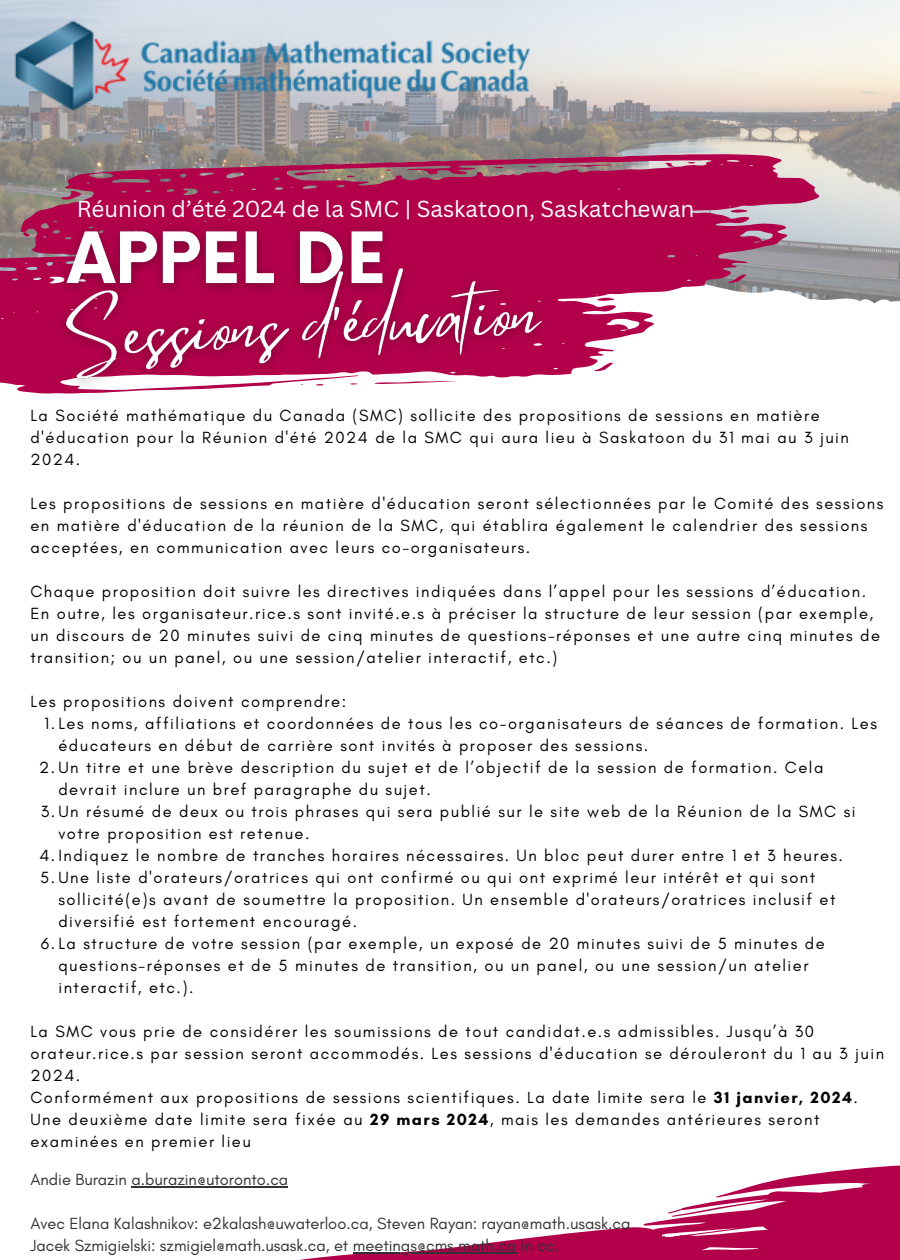
<style>
.page{position:relative;width:900px;height:1260px;background:#fff}
.page>*{position:absolute;margin:0;border:0;box-sizing:border-box;transform-origin:0 0}
.t1{font:22.5px "Canva Sans";color:#fff}
.t2{font:16.5px/22px "Glacial Indifference";letter-spacing:.09em;color:#000}
.t3{font:16.5px "Glacial Indifference";color:#323232}
.s1{font-weight:700}
</style>
<div class="page">
<img style="left:0;top:0;width:900px;height:304px">
<svg style="left:19px;top:149px;width:804px;height:155px;background:#ac3d6a"></svg>
<svg style="left:60px;top:191px;width:21px;height:9px"></svg>
<svg style="left:727px;top:274px;width:20px;height:9px"></svg>
<svg style="left:730px;top:209px;width:18px;height:4px"></svg>
<svg style="left:22px;top:232px;width:8px;height:5px"></svg>
<svg style="left:294px;top:171px;width:36px;height:5px"></svg>
<svg style="left:557px;top:164px;width:55px;height:4px"></svg>
<svg style="left:665px;top:163px;width:10px;height:4px"></svg>
<svg style="left:346px;top:175px;width:8px;height:2px"></svg>
<svg style="left:688px;top:162px;width:7px;height:2px"></svg>
<svg style="left:0;top:238px;width:689px;height:156px;fill:#b2004b"></svg>
<svg style="left:594px;top:363px;width:19px;height:8px"></svg>
<svg style="left:562px;top:292px;width:53px;height:9px"></svg>
<svg style="left:131px;top:1165px;width:769px;height:95px"></svg>
<img style="left:14px;top:19px;width:523px;height:94px">
<img style="left:50px;top:217px;width:351px;height:28px">
<img style="left:45px;top:245px;width:517px;height:149px">
<hr style="left:131px;top:1187px;width:157px;height:1px;background:#323232">
<hr style="left:353px;top:1252px;width:163px;height:2px;background:#323232">
<p class="t1" style="left:77px;top:193px;width:619px">Réunion d’été 2024 de la SMC | Saskatoon, Saskatchewan</p>
<p class="t2" style="left:30px;top:404px;width:820px">La Société mathématique du Canada (SMC) sollicite des propositions de sessions en matière d'éducation pour la Réunion d'été 2024 de la SMC qui aura lieu à Saskatoon du 31 mai au 3 juin<br>2024.</p>
<p class="t2" style="left:30px;top:492px;width:855px">Les propositions de sessions en matière d'éducation seront sélectionnées par le Comité des sessions en matière d'éducation de la réunion de la SMC, qui établira également le calendrier des sessions acceptées, en communication avec leurs co-organisateurs.</p>
<h3 class="t2" style="left:30px;top:580px;width:851px">Chaque proposition doit suivre les directives indiquées dans l’appel pour les sessions d’éducation.<br>En outre, les organisateur.rice.s sont invité.e.s à préciser la structure de leur session (par exemple, un discours de 20 minutes suivi de cinq minutes de questions-réponses et une autre cinq minutes de transition; ou un panel, ou une session/atelier interactif, etc.)</h3>
<p class="t2" style="left:30px;top:690px;width:317px">Les propositions doivent comprendre:</p>
<p class="t2" style="left:58px;top:712px;width:820px;text-indent:-14px">1.Les noms, affiliations et coordonnées de tous les co-organisateurs de séances de formation. Les éducateurs en début de carrière sont invités à proposer des sessions.</p>
<p class="t2" style="left:58px;top:756px;width:767px;text-indent:-19px">2.Un titre et une brève description du sujet et de l’objectif de la session de formation. Cela devrait inclure un bref paragraphe du sujet.</p>
<p class="t2" style="left:58px;top:800px;width:799px;text-indent:-18px">3.Un résumé de deux ou trois phrases qui sera publié sur le site web de la Réunion de la SMC si votre proposition est retenue.</p>
<p class="t2" style="left:39px;top:844px;width:805px">4.Indiquez le nombre de tranches horaires nécessaires. Un bloc peut durer entre 1 et 3 heures.</p>
<p class="t2" style="left:58px;top:866px;width:779px;text-indent:-18px">5.Une liste d'orateurs/oratrices qui ont confirmé ou qui ont exprimé leur intérêt et qui sont sollicité(e)s avant de soumettre la proposition. Un ensemble d'orateurs/oratrices inclusif et diversifié est fortement encouragé.</p>
<p class="t2" style="left:58px;top:932px;width:768px;text-indent:-17px">6.La structure de votre session (par exemple, un exposé de 20 minutes suivi de 5 minutes de questions-réponses et de 5 minutes de transition, ou un panel, ou une session/un atelier interactif, etc.).</p>
<p class="t2" style="left:30px;top:1020px;width:855px">La SMC vous prie de considérer les soumissions de tout candidat.e.s admissibles. Jusqu’à 30 orateur.rice.s par session seront accommodés. Les sessions d'éducation se dérouleront du 1 au 3 juin<br>2024.</p>
<p class="t2" style="left:30px;top:1086px;width:829px">Conformément aux propositions de sessions scientifiques. La date limite sera le <span class="s1">31 janvier, 2024</span>.<br>Une deuxième date limite sera fixée au <span class="s1">29 mars 2024</span>, mais les demandes antérieures seront examinées en premier lieu</p>
<p class="t3" style="left:30px;top:1169px;width:259px">Andie Burazin a.burazin@utoronto.ca</p>
<p class="t3" style="left:30px;top:1213px;width:602px">Avec Elana Kalashnikov: e2kalash@uwaterloo.ca, Steven Rayan: rayan@math.usask.ca</p>
<p class="t3" style="left:30px;top:1235px;width:530px">Jacek Szmigielski: szmigiel@math.usask.ca, et meetings@cms.math.ca in cc.</p>
</div>
